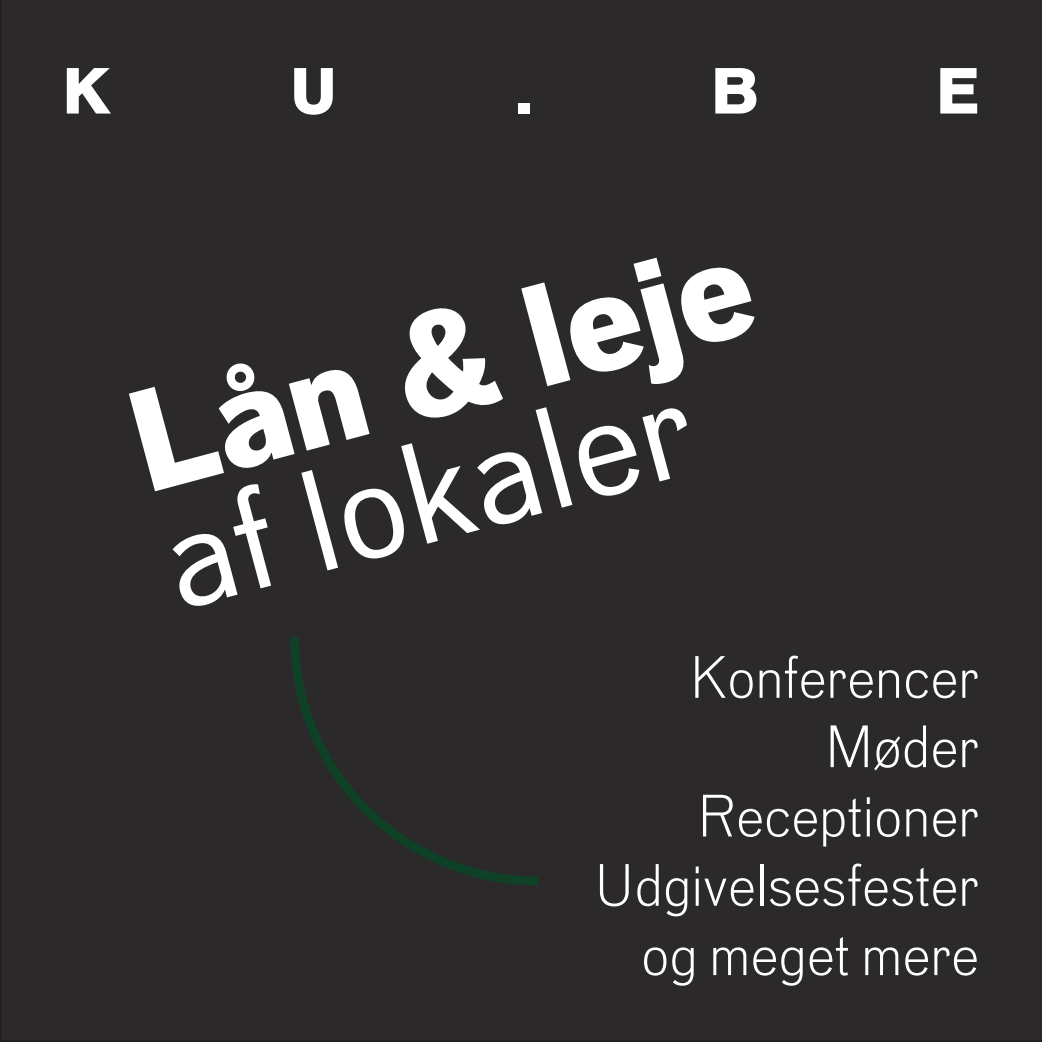
<style>
.page{position:relative;width:1042px;height:1042px;background:#2b292a}
.page>*{position:absolute;margin:0;border:0;box-sizing:border-box;transform-origin:0 0}
.t1{font:140px "Dada Grotesk";color:#fff}
.t2{font:800 140px "Dada Grotesk";color:#fff}
.t3{font:800 63px "Dada Grotesk";color:#fff}
.t4{font:300 57.75px "Dada Grotesk";color:#fff}
</style>
<div class="page">
<div style="left:286px;top:628px;width:261px;height:261px;background:#2b292a"></div>
<p class="t3" style="left:63px;top:53px;width:50px">K</p>
<p class="t3" style="left:290px;top:53px;width:48px">U</p>
<p class="t3" style="left:515px;top:53px;width:19px">.</p>
<p class="t3" style="left:711px;top:53px;width:48px">B</p>
<p class="t3" style="left:936px;top:53px;width:44px">E</p>
<p class="t2" style="left:112px;top:363px;width:639px;rotate:-15deg">Lån &amp; leje</p>
<p class="t1" style="left:143px;top:481px;width:545px;rotate:-15deg">af lokaler</p>
<p class="t4" style="left:689px;top:643px;width:291px">Konferencer</p>
<p class="t4" style="left:825px;top:712px;width:156px">Møder</p>
<p class="t4" style="left:697px;top:781px;width:283px">Receptioner</p>
<p class="t4" style="left:594px;top:851px;width:386px">Udgivelsesfester</p>
<p class="t4" style="left:641px;top:920px;width:339px">og meget mere</p>
</div>
